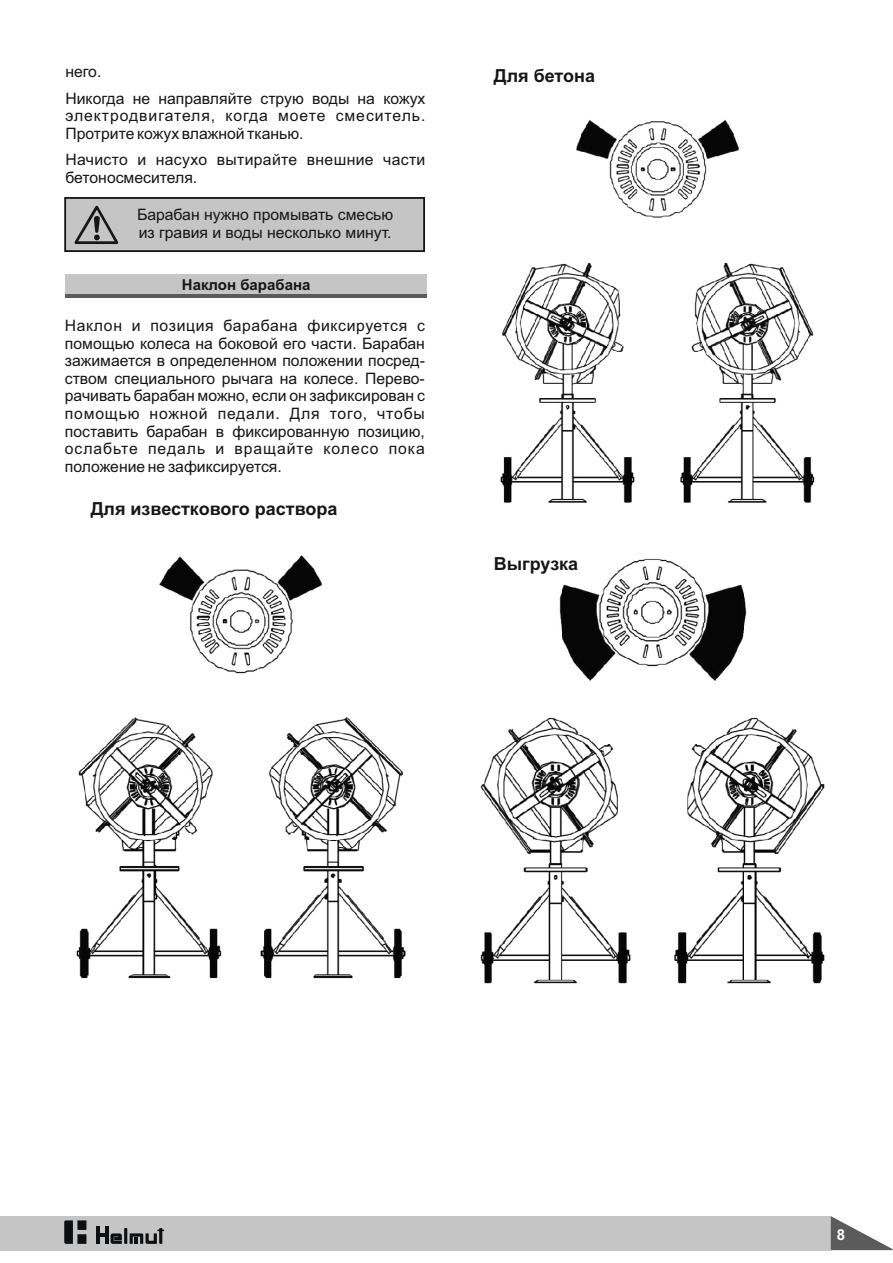
<style>
.page{position:relative;width:893px;height:1263px;background:#fff}
.page>*{position:absolute;margin:0;border:0;box-sizing:border-box;transform-origin:0 0}
.t1{font:700 18px "Arial";color:#151616}
.t2{font:15.75px/17.5px "Arial";color:#151616}
.t3{font:15.75px/17.5px "Arial";letter-spacing:.04em;color:#151616}
.t4{font:15.75px/17.5px "Arial";letter-spacing:.02em;color:#151616}
.t5{font:700 15px "Arial";color:#151616}
.t6{font:700 15px "Arial";color:#fff}
</style>
<div class="page">
<div style="left:64px;top:197px;width:361px;height:55px;background:#c5c5c5;border:2px solid #151616"></div>
<svg style="left:74px;top:205px;width:45px;height:39px"></svg>
<div style="left:65px;top:274px;width:361px;height:21px;background:#c5c5c5"></div>
<hr style="left:65px;top:295px;width:361px;height:3px;background:#5b5b5b">
<img style="left:76px;top:555px;width:330px;height:424px">
<img style="left:500px;top:119px;width:315px;height:384px">
<img style="left:480px;top:558px;width:345px;height:426px">
<div style="left:0;top:1216px;width:831px;height:34px;background:#c5c5c5"></div>
<svg style="left:831px;top:1216px;width:62px;height:34px"></svg>
<svg style="left:64px;top:1220px;width:22px;height:24px"></svg>
<hr style="left:97px;top:1226px;width:3px;height:18px;background:#0d0f11">
<hr style="left:105px;top:1226px;width:3px;height:18px;background:#0d0f11">
<svg style="left:100px;top:1233px;width:5px;height:3px"></svg>
<svg style="left:111px;top:1228px;width:53px;height:16px"></svg>
<p class="t2" style="left:65px;top:60px;width:361px;line-height:26.4px">него.<br>Никогда не направляйте струю воды на кожух</p>
<p class="t3" style="left:65px;top:109px;width:361px">электродвигателя, когда моете смеситель.<br>Протрите кожух влажной тканью.</p>
<p class="t4" style="left:65px;top:153px;width:361px">Начисто и насухо вытирайте внешние части бетоносмесителя.</p>
<p class="t2" style="left:137px;top:207px;width:258px">Барабан нужно промывать смесью из гравия и воды несколько минут.</p>
<p class="t5" style="left:182px;top:279px;width:130px">Наклон барабана</p>
<p class="t2" style="left:65px;top:318px;width:362px;text-align:justify">Наклон и позиция барабана фиксируется с помощью колеса на боковой его части. Барабан зажимается в определенном положении посред&shy;ством специального рычага на колесе. Перево&shy;рачивать барабан можно, если он зафиксирован с помощью ножной педали. Для того, чтобы поставить барабан в фиксированную позицию, ослабьте педаль и вращайте колесо пока положение не зафиксируется.</p>
<p class="t1" style="left:91px;top:502px;width:248px">Для известкового раствора</p>
<p class="t1" style="left:494px;top:69px;width:103px">Для бетона</p>
<p class="t1" style="left:494px;top:557px;width:86px">Выгрузка</p>
<p class="t6" style="left:837px;top:1229px;width:10px">8</p>
</div>
